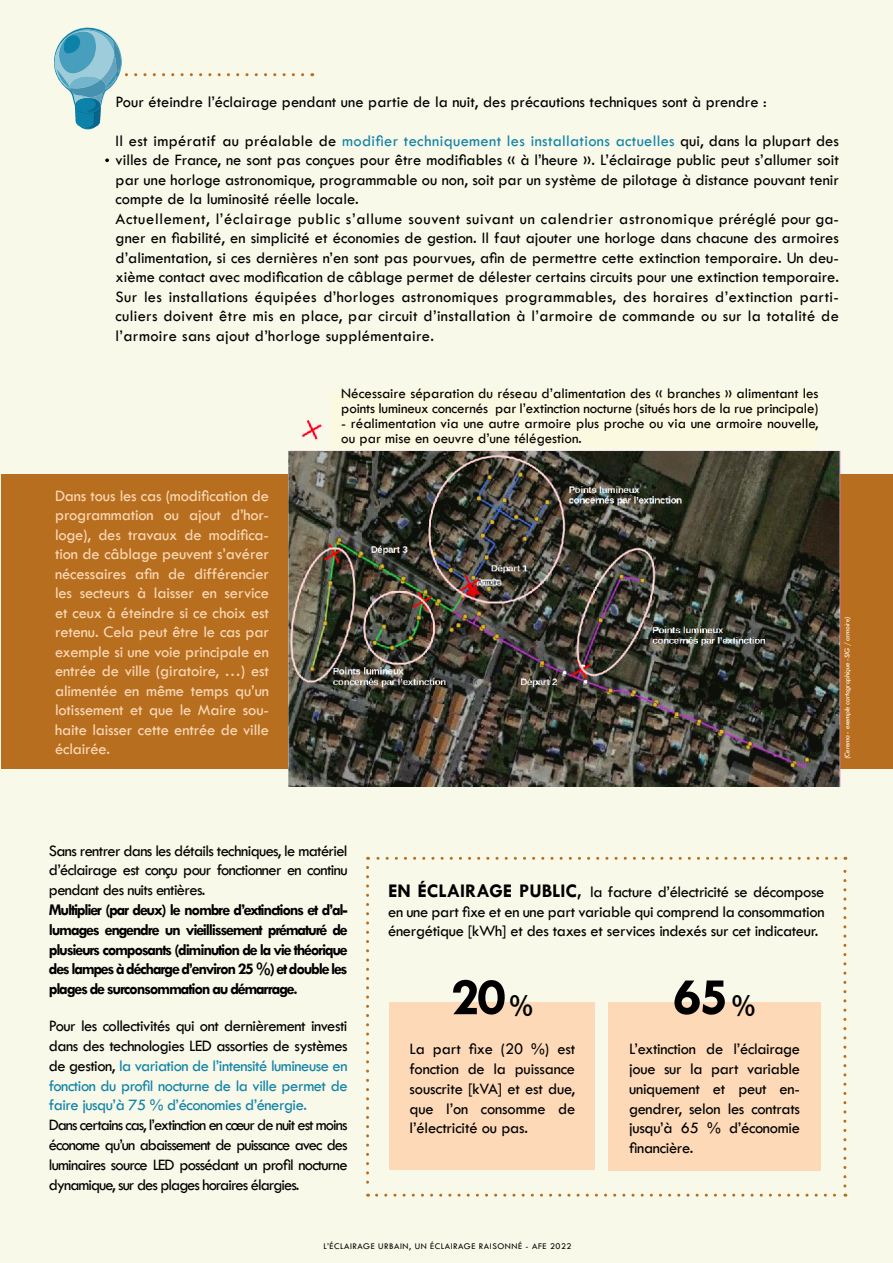
<style>
.page{position:relative;width:893px;height:1263px;background:#f8f9e8}
.page>*{position:absolute;margin:0;border:0;box-sizing:border-box;transform-origin:0 0}
.t1{font:700 54px "Tw Cen";color:#000}
.t2{font:16.5px/19.8px "Tw Cen";color:#000;text-align:justify}
.t3{font:16.5px/19.5px "Tw Cen";letter-spacing:-.01em;color:#fdd9b7;text-align:justify}
.t4{font:700 16.5px/19.8px "Tw Cen";letter-spacing:-.08em;color:#000;text-align:justify}
.t5{font:16.5px/19.8px "Tw Cen";letter-spacing:-.03em;color:#1082a9;text-align:justify}
.t6{font:15px/15px "Tw Cen";color:#000}
.t7{font:9px "Tw Cen";letter-spacing:.06em;color:#000}
.t8{font:italic 7.5px "Tw Cen";letter-spacing:-.02em;color:#fff}
.s1{color:#1082a9}
.s2{color:#000}
.s3{font-weight:700;font-size:19.5px}
.s4{font-size:27px}
</style>
<div class="page">
<svg style="left:105px;top:158px;width:4px;height:4px"></svg>
<svg style="left:54px;top:27px;width:249px;height:103px"></svg>
<div style="left:1px;top:474px;width:892px;height:295px;background:#b76f1f"></div>
<img style="left:288px;top:420px;width:553px;height:367px">
<div style="left:330px;top:391px;width:485px;height:56px;background:#fbf9df"></div>
<svg style="left:366px;top:867px;width:3px;height:330px"></svg>
<svg style="left:377px;top:1194px;width:469px;height:3px"></svg>
<svg style="left:843px;top:857px;width:3px;height:329px"></svg>
<svg style="left:368px;top:857px;width:468px;height:3px"></svg>
<div style="left:389px;top:1003px;width:206px;height:167px;background:#fdd9b7"></div>
<div style="left:608px;top:1003px;width:213px;height:168px;background:#fdd9b7"></div>
<p class="t2" style="left:116px;top:92px;width:653px">Pour éteindre l’éclairage pendant une partie de la nuit, des précautions techniques sont à prendre :</p>
<p class="t2" style="left:116px;top:131px;width:725px;text-align:left">Il est impératif au préalable de <span class="s1">modifier techniquement les installations actuelles</span> qui, dans la plupart des villes de France, ne sont pas conçues pour être modifiables « à l’heure ». L’éclairage public peut s’allumer soit par une horloge astronomique, programmable ou non, soit par un système de pilotage à distance pouvant tenir compte de la luminosité réelle locale.<br>Actuellement, l’éclairage public s’allume souvent suivant un calendrier astronomique préréglé pour ga&shy;gner en fiabilité, en simplicité et économies de gestion. Il faut ajouter une horloge dans chacune des armoires d’alimentation, si ces dernières n’en sont pas pourvues, afin de permettre cette extinction temporaire. Un deu&shy;xième contact avec modification de câblage permet de délester certains circuits pour une extinction temporaire.<br>Sur les installations équipées d’horloges astronomiques programmables, des horaires d’extinction parti&shy;culiers doivent être mis en place, par circuit d’installation à l’armoire de commande ou sur la totalité de l’armoire sans ajout d’horloge supplémentaire.</p>
<p class="t3" style="left:55px;top:485px;width:215px">Dans tous les cas (modification de programmation ou ajout d’hor&shy;loge), des travaux de modifica&shy;tion de câblage peuvent s’avérer nécessaires afin de différencier les secteurs à laisser en service et ceux à éteindre si ce choix est retenu. Cela peut être le cas par exemple si une voie principale en entrée de ville (giratoire, …) est alimentée en même temps qu’un lotissement et que le Maire sou&shy;haite laisser cette entrée de ville éclairée.</p>
<p class="t6" style="left:341px;top:386px;width:479px">Nécessaire séparation du réseau d’alimentation des « branches » alimentant les points lumineux concernés par l’extinction nocturne (situés hors de la rue principale)</p>
<p class="t6" style="left:341px;top:416px;width:479px">- réalimentation via une autre armoire plus proche ou via une armoire nouvelle, ou par mise en oeuvre d’une télégestion.</p>
<p class="t8" style="left:842px;top:759px;width:144px;rotate:-90deg">(Cerema - exemple cartographique -SIG / armoire)</p>
<p class="t2" style="left:49px;top:840px;width:300px">Sans rentrer dans les détails techniques, le matériel d’éclairage est conçu pour fonctionner en continu pendant des nuits entières.</p>
<p class="t4" style="left:49px;top:899px;width:300px">Multiplier (par deux) le nombre d’extinctions et d’al&shy;lumages engendre un vieillissement prématuré de plusieurs composants (diminution de la vie théorique des lampes à décharge d’environ 25 %) et double les plages de surconsommation au démarrage.</p>
<p class="t5" style="left:49px;top:1016px;width:300px"><span class="s2">Pour les collectivités qui ont dernièrement investi dans des technologies LED assorties de systèmes de gestion,</span> la variation de l’intensité lumineuse en fonction du profil nocturne de la ville permet de faire jusqu’à 75 % d’économies d’énergie.</p>
<p class="t2" style="left:49px;top:1115px;width:300px">Dans certains cas, l’extinction en cœur de nuit est moins économe qu’un abaissement de puissance avec des luminaires source LED possédant un profil nocturne dynamique, sur des plages horaires élargies.</p>
<p class="t2" style="left:388px;top:881px;width:438px"><span class="s3">EN ÉCLAIRAGE PUBLIC,</span> la facture d’électricité se décompose en une part fixe et en une part variable qui comprend la consommation énergétique [kWh] et des taxes et services indexés sur cet indicateur.</p>
<h1 class="t1" style="left:451px;top:965px;width:85px">20 <span class="s4">%</span></h1>
<p class="t2" style="left:410px;top:1039px;width:167px">La part fixe (20 %) est fonction de la puissance souscrite [kVA] et est due, que l’on consomme de l’électricité ou pas.</p>
<p class="t2" style="left:629px;top:1039px;width:172px">L’extinction de l’éclairage joue sur la part variable uniquement et peut en&shy;gendrer, selon les contrats jusqu’à 65 % d’économie financière.</p>
<h1 class="t1" style="left:673px;top:965px;width:85px">65<span class="s4">%</span></h1>
<p class="t7" style="left:323px;top:1240px;width:250px">L’ÉCLAIRAGE URBAIN, UN ÉCLAIRAGE RAISONNÉ - AFE 2022</p>
</div>
